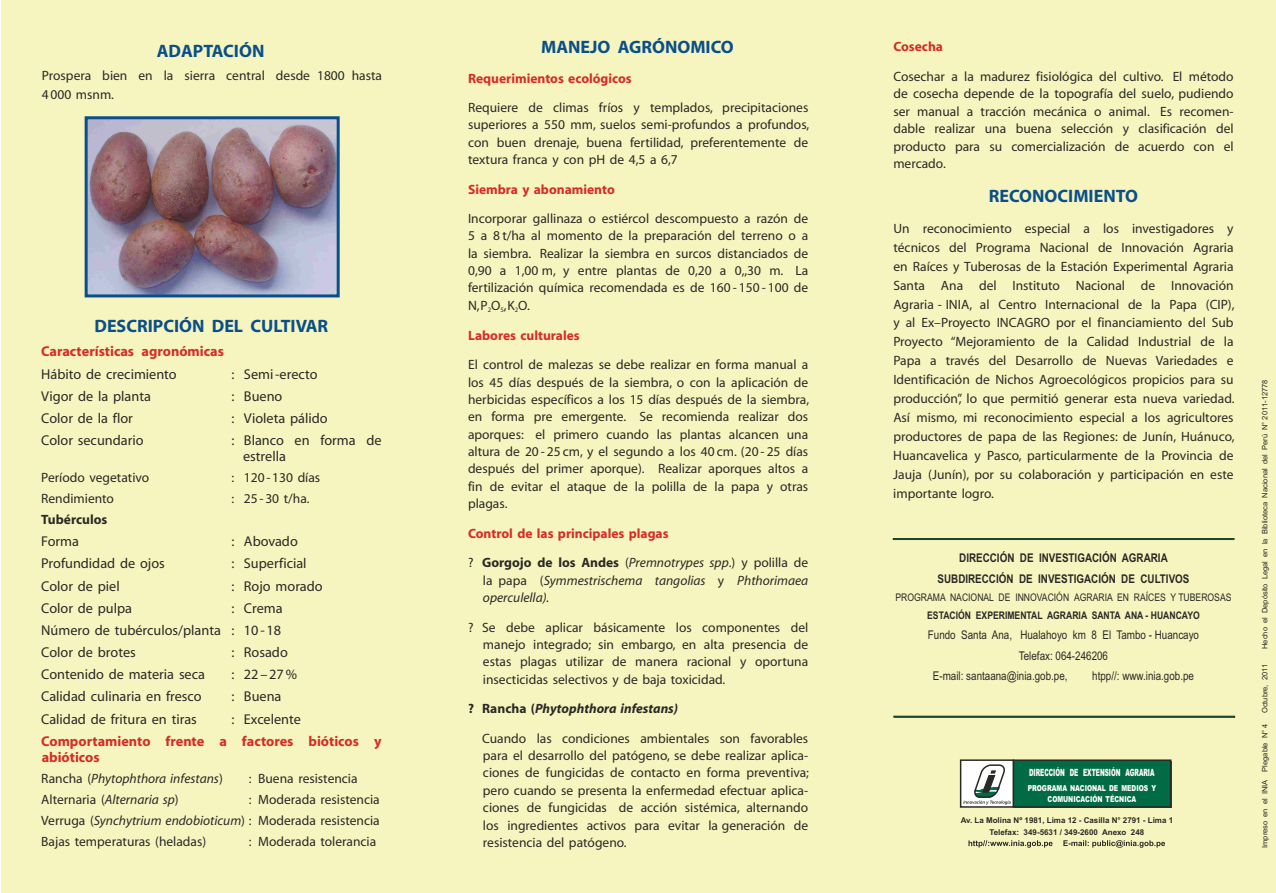
<style>
.page{position:relative;width:1276px;height:893px;background:#fff}
.page>*{position:absolute;margin:0;border:0;box-sizing:border-box;transform-origin:0 0}
.t1{font:700 18px "Myriad";color:#0a4f8a}
.t2{font:14.25px/22.2px "Myriad";color:#292926}
.t3{font:700 14.25px/15.8px "Myriad";color:#d62b26}
.t4{font:13.5px/17.4px "Myriad";color:#292926;text-align:justify}
.t5{font:italic 13.5px/17.4px "Myriad";color:#292926;text-align:justify}
.t6{font:700 13.5px "Myriad";color:#d62b26}
.t7{font:700 13.5px "Myriad";color:#292926}
.t8{font:12px "Arial Narrow";color:#292926}
.t9{font:700 12px/20.5px "Arial Narrow";color:#292926;text-align:center}
.t10{font:10.5px "Arial Narrow";color:#292926}
.t11{font:700 10.5px "Arial Narrow";color:#292926}
.t12{font:900 10.05px "Arial";color:#fff;scale:.57 1}
.t13{font:900 8.1px/10.4px "Arial";color:#fff;text-align:center;scale:.75 1}
.t14{font:700 7.95px/12.5px "Arial";color:#292926;text-align:center}
.t15{font:7.5px "Arial";color:#292926}
.t16{font:6.75px "Myriad";color:#292926}
.s1{font-style:normal}
.s2{font-style:italic}
.s3{font-weight:700;font-style:normal}
.s4{font-weight:700}
.s5{font-weight:700;font-style:italic}
</style>
<div class="page">
<div style="left:1px;top:0;width:1275px;height:893px;background:#f7f5bf"></div>
<svg style="left:1063px;top:840px;width:102px;height:8px"></svg>
<svg style="left:968px;top:840px;width:84px;height:8px"></svg>
<svg style="left:959px;top:759px;width:213px;height:49px;background:#357f64"></svg>
<svg style="left:892px;top:538px;width:342px;height:2px"></svg>
<svg style="left:893px;top:716px;width:342px;height:2px"></svg>
<img style="left:89px;top:120px;width:247px;height:173px">
<div style="left:85px;top:116px;width:255px;height:181px;border:3px solid #0a4f8a"></div>
<h1 class="t1" style="left:157px;top:43px;width:109px">ADAPTACIÓN</h1>
<p class="t4" style="left:42px;top:68px;width:342px;line-height:18.9px">Prospera bien en la sierra central desde 1800 hasta<br>4 000 msnm.</p>
<h1 class="t1" style="left:94px;top:319px;width:235px">DESCRIPCIÓN DEL CULTIVAR</h1>
<p class="t3" style="left:41px;top:345px;width:184px">Características agronómicas</p>
<p class="t2" style="left:41px;top:364px;width:137px">Hábito de crecimiento</p>
<p class="t2" style="left:232px;top:364px;width:87px">: Semi -erecto</p>
<p class="t2" style="left:41px;top:386px;width:111px">Vigor de la planta</p>
<p class="t2" style="left:232px;top:386px;width:52px">: Bueno</p>
<p class="t2" style="left:41px;top:408px;width:93px">Color de la flor</p>
<p class="t2" style="left:232px;top:408px;width:98px">: Violeta pálido</p>
<p class="t2" style="left:41px;top:430px;width:104px">Color secundario</p>
<p class="t2" style="left:243px;top:434px;width:140px;line-height:15.5px;text-indent:-12px">: Blanco en forma de estrella</p>
<p class="t4" style="left:41px;top:470px;width:109px">Período vegetativo</p>
<p class="t4" style="left:232px;top:470px;width:90px">: 120 - 130 días</p>
<p class="t4" style="left:41px;top:491px;width:74px">Rendimiento</p>
<p class="t4" style="left:232px;top:491px;width:80px">: 25 - 30 t/ha.</p>
<p class="t7" style="left:41px;top:514px;width:68px">Tubérculos</p>
<p class="t2" style="left:41px;top:531px;width:39px">Forma</p>
<p class="t2" style="left:232px;top:531px;width:68px">: Abovado</p>
<p class="t2" style="left:41px;top:554px;width:125px">Profundidad de ojos</p>
<p class="t2" style="left:232px;top:554px;width:76px">: Superficial</p>
<p class="t2" style="left:41px;top:576px;width:80px">Color de piel</p>
<p class="t2" style="left:232px;top:576px;width:93px">: Rojo morado</p>
<p class="t2" style="left:41px;top:598px;width:92px">Color de pulpa</p>
<p class="t2" style="left:41px;top:598px;width:243px;text-align:justify;text-indent:190px">: Crema Número de tubérculos/planta : 10 - 18<br>Color de brotes</p>
<p class="t2" style="left:232px;top:642px;width:58px">: Rosado</p>
<p class="t2" style="left:41px;top:665px;width:165px">Contenido de materia seca</p>
<p class="t2" style="left:232px;top:665px;width:67px">: 22 – 27 %</p>
<p class="t2" style="left:41px;top:687px;width:162px">Calidad culinaria en fresco</p>
<p class="t2" style="left:232px;top:687px;width:51px">: Buena</p>
<p class="t2" style="left:41px;top:709px;width:157px">Calidad de fritura en tiras</p>
<p class="t2" style="left:232px;top:709px;width:71px">: Excelente</p>
<p class="t3" style="left:41px;top:735px;width:342px">Comportamiento frente a factores bióticos y abióticos</p>
<p class="t5" style="left:41px;top:771px;width:183px"><span class="s1">Rancha (</span>Phytophthora infestans<span class="s1">)</span></p>
<p class="t4" style="left:249px;top:771px;width:110px">: Buena resistencia</p>
<p class="t4" style="left:41px;top:792px;width:139px">Alternaria (<span class="s2">Alternaria sp</span>)</p>
<p class="t4" style="left:41px;top:790px;width:340px;line-height:21px;text-indent:208px">: Moderada resistencia Verruga (<span class="s2">Synchytrium endobioticum</span>) : Moderada resistencia Bajas temperaturas (heladas)</p>
<p class="t4" style="left:249px;top:834px;width:129px">: Moderada tolerancia</p>
<h1 class="t1" style="left:541px;top:39px;width:194px">MANEJO AGRÓNOMICO</h1>
<p class="t6" style="left:893px;top:41px;width:51px">Cosecha</p>
<p class="t4" style="left:893px;top:69px;width:342px">Cosechar a la madurez fisiológica del cultivo. El método de cosecha depende de la topografía del suelo, pudiendo ser manual a tracción mecánica o animal. Es recomen&shy;dable realizar una buena selección y clasificación del producto para su comercialización de acuerdo con el mercado.</p>
<p class="t6" style="left:468px;top:72px;width:165px">Requerimientos ecológicos</p>
<p class="t4" style="left:468px;top:100px;width:343px">Requiere de climas fríos y templados, precipitaciones superiores a 550 mm, suelos semi-profundos a profundos, con buen drenaje, buena fertilidad, preferentemente de textura franca y con pH de 4,5 a 6,7</p>
<p class="t6" style="left:468px;top:183px;width:148px">Siembra y abonamiento</p>
<p class="t4" style="left:468px;top:211px;width:342px">Incorporar gallinaza o estiércol descompuesto a razón de 5 a 8 t/ha al momento de la preparación del terreno o a la siembra. Realizar la siembra en surcos distanciados de 0,90 a 1,00 m, y entre plantas de 0,20 a 0,,30 m. La fertilización química recomendada es de 160 - 150 - 100 de N,P O ,K O.</p>
<p class="t16" style="left:488px;top:307px;width:5px">2</p>
<p class="t16" style="left:500px;top:307px;width:5px">5</p>
<p class="t16" style="left:515px;top:307px;width:5px">2</p>
<p class="t6" style="left:468px;top:330px;width:113px">Labores culturales</p>
<p class="t4" style="left:468px;top:357px;width:343px">El control de malezas se debe realizar en forma manual a los 45 días después de la siembra, o con la aplicación de herbicidas específicos a los 15 días después de la siembra, en forma pre emergente. Se recomienda realizar dos aporques: el primero cuando las plantas alcancen una altura de 20 - 25 cm, y el segundo a los 40 cm. (20 - 25 días después del primer aporque). Realizar aporques altos a fin de evitar el ataque de la polilla de la papa y otras plagas.</p>
<p class="t6" style="left:468px;top:528px;width:202px">Control de las principales plagas</p>
<p class="t5" style="left:483px;top:555px;width:327px;text-indent:-15px"><span class="s1">?</span> <span class="s3">Gorgojo de los Andes</span> <span class="s1">(</span>Premnotrypes spp<span class="s1">.) y polilla de la papa (</span>Symmestrischema tangolias <span class="s1">y</span> Phthorimaea operculella).</p>
<p class="t4" style="left:483px;top:619px;width:327px;text-indent:-15px">? Se debe aplicar básicamente los componentes del manejo integrado; sin embargo, en alta presencia de estas plagas utilizar de manera racional y oportuna insecticidas selectivos y de baja toxicidad.</p>
<p class="t4" style="left:482px;top:695px;width:327px;line-height:29.4px;text-indent:-14px"><span class="s4">? Rancha (</span><span class="s5">Phytophthora infestans)<br></span>Cuando las condiciones ambientales son favorables</p>
<p class="t4" style="left:483px;top:748px;width:328px">para el desarrollo del patógeno, se debe realizar aplica&shy;ciones de fungicidas de contacto en forma preventiva; pero cuando se presenta la enfermedad efectuar aplica&shy;ciones de fungicidas de acción sistémica, alternando los ingredientes activos para evitar la generación de resistencia del patógeno.</p>
<h1 class="t1" style="left:989px;top:189px;width:151px">RECONOCIMIENTO</h1>
<p class="t4" style="left:893px;top:220px;width:343px;line-height:18.9px">Un reconocimiento especial a los investigadores y técnicos del Programa Nacional de Innovación Agraria en Raíces y Tuberosas de la Estación Experimental Agraria Santa Ana del Instituto Nacional de Innovación Agraria - INIA, al Centro Internacional de la Papa (CIP), y al Ex–Proyecto INCAGRO por el financiamiento del Sub Proyecto “Mejoramiento de la Calidad Industrial de la Papa a través del Desarrollo de Nuevas Variedades e Identificación de Nichos Agroecológicos propicios para su producción”, lo que permitió generar esta nueva variedad.<br>Así mismo, mi reconocimiento especial a los agricultores productores de papa de las Regiones: de Junín, Huánuco, Huancavelica y Pasco, particularmente de la Provincia de Jauja (Junín), por su colaboración y participación en este importante logro.</p>
<p class="t9" style="left:937px;top:549px;width:253px">DIRECCIÓN DE INVESTIGACIÓN AGRARIA<br>SUBDIRECCIÓN DE INVESTIGACIÓN DE CULTIVOS</p>
<p class="t10" style="left:895px;top:594px;width:337px">PROGRAMA NACIONAL DE INNOVACIÓN AGRARIA EN RAÍCES Y TUBEROSAS</p>
<p class="t11" style="left:927px;top:612px;width:274px">ESTACIÓN EXPERIMENTAL AGRARIA SANTA ANA - HUANCAYO</p>
<p class="t8" style="left:928px;top:630px;width:273px">Fundo Santa Ana, Hualahoyo km 8 El Tambo - Huancayo</p>
<p class="t8" style="left:1019px;top:651px;width:91px">Telefax: 064-246206</p>
<p class="t8" style="left:933px;top:671px;width:136px">E-mail: santaana@inia.gob.pe,</p>
<p class="t8" style="left:1092px;top:671px;width:103px">htpp//: www.inia.gob.pe</p>
<p class="t12" style="left:1029px;top:768px;width:222px">DIRECCIÓN DE EXTENSIÓN AGRARIA</p>
<p class="t13" style="left:1027px;top:784px;width:173px">PROGRAMA NACIONAL DE MEDIOS Y<br>COMUNICACIÓN TÉCNICA</p>
<p class="t14" style="left:960px;top:814px;width:214px">Av. La Molina Nº 1981, Lima 12 - Casilla N° 2791 - Lima 1<br>Telefax: 349-5631 / 349-2600 Anexo 248</p>
<p class="t15" style="left:1262px;top:649px;width:271px;rotate:-90deg">Hecho el Depósito Legal en la Biblioteca Nacional del Perú N° 2011-12778</p>
<p class="t15" style="left:1262px;top:713px;width:51px;rotate:-90deg">Octubre, 2011</p>
<p class="t15" style="left:1262px;top:848px;width:126px;rotate:-90deg">Impreso en el INIA Plegable N° 4</p>
</div>
